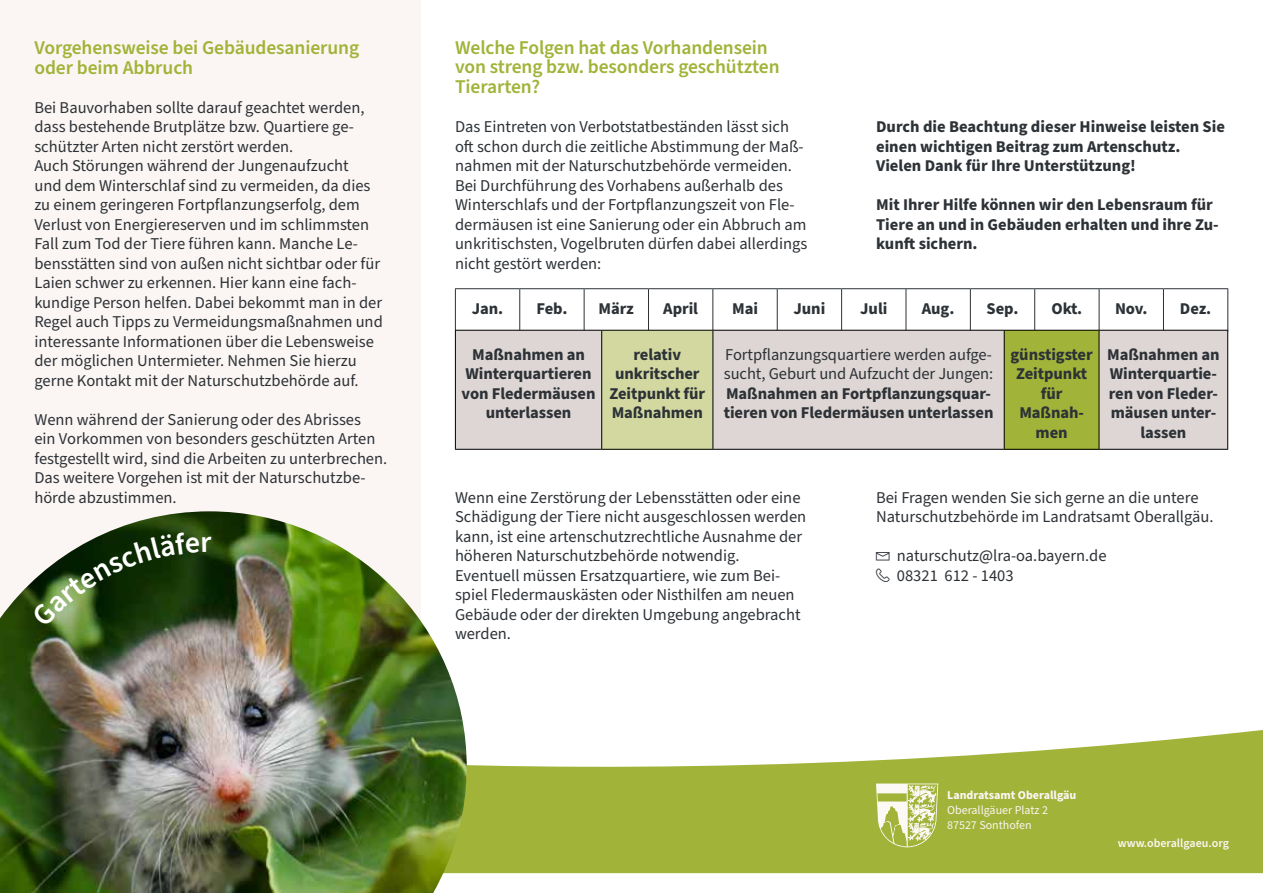
<style>
.page{position:relative;width:1263px;height:893px;background:#fff}
.page>*{position:absolute;margin:0;border:0;box-sizing:border-box;transform-origin:0 0}
.t1{font:600 19.5px/19.5px "Source Sans Pro";letter-spacing:-.005em;color:#a1b338}
.t2{font:16.5px/19.5px "Source Sans Pro";color:#2d3237}
.t3{font:700 16.5px/19.5px "Source Sans Pro";letter-spacing:-.005em;color:#2d3237;text-align:center}
.t4{font:12px/15px "Source Sans Pro";color:#fbf6f3}
.t5{font:700 12px "Source Sans Pro";color:#fbf6f3}
.t6{font:600 12px "Source Sans Pro";color:#fbf6f3}
</style>
<div class="page">
<svg style="left:467px;top:730px;width:796px;height:143px;fill:#a1b338"></svg>
<svg style="left:876px;top:783px;width:62px;height:64px"></svg>
<hr style="left:455px;top:288px;width:65px;height:1px;background:#2d3237">
<hr style="left:455px;top:289px;width:1px;height:42px;background:#2d3237">
<hr style="left:520px;top:288px;width:64px;height:1px;background:#2d3237">
<hr style="left:519px;top:289px;width:1px;height:42px;background:#2d3237">
<hr style="left:584px;top:288px;width:64px;height:1px;background:#2d3237">
<hr style="left:584px;top:289px;width:1px;height:42px;background:#2d3237">
<hr style="left:648px;top:288px;width:65px;height:1px;background:#2d3237">
<hr style="left:648px;top:289px;width:1px;height:42px;background:#2d3237">
<hr style="left:713px;top:288px;width:64px;height:1px;background:#2d3237">
<hr style="left:712px;top:289px;width:1px;height:42px;background:#2d3237">
<hr style="left:777px;top:288px;width:65px;height:1px;background:#2d3237">
<hr style="left:777px;top:289px;width:1px;height:42px;background:#2d3237">
<hr style="left:842px;top:288px;width:64px;height:1px;background:#2d3237">
<hr style="left:841px;top:289px;width:1px;height:42px;background:#2d3237">
<hr style="left:906px;top:288px;width:64px;height:1px;background:#2d3237">
<hr style="left:906px;top:289px;width:1px;height:42px;background:#2d3237">
<hr style="left:970px;top:288px;width:65px;height:1px;background:#2d3237">
<hr style="left:970px;top:289px;width:1px;height:42px;background:#2d3237">
<hr style="left:1035px;top:288px;width:64px;height:1px;background:#2d3237">
<hr style="left:1034px;top:289px;width:1px;height:42px;background:#2d3237">
<hr style="left:1099px;top:288px;width:64px;height:1px;background:#2d3237">
<hr style="left:1099px;top:289px;width:1px;height:42px;background:#2d3237">
<hr style="left:1163px;top:288px;width:65px;height:1px;background:#2d3237">
<hr style="left:1163px;top:289px;width:1px;height:42px;background:#2d3237">
<hr style="left:1227px;top:289px;width:1px;height:42px;background:#2d3237">
<div style="left:456px;top:331px;width:771px;height:118px;background:#ddd6d4"></div>
<div style="left:602px;top:330px;width:111px;height:119px;background:#d2d8a0"></div>
<div style="left:1004px;top:330px;width:95px;height:119px;background:#a1b338"></div>
<hr style="left:455px;top:330px;width:147px;height:1px;background:#000">
<hr style="left:455px;top:331px;width:1px;height:118px;background:#000">
<hr style="left:602px;top:330px;width:111px;height:1px;background:#000">
<hr style="left:601px;top:331px;width:1px;height:118px;background:#000">
<hr style="left:713px;top:330px;width:291px;height:1px;background:#000">
<hr style="left:712px;top:331px;width:1px;height:118px;background:#000">
<hr style="left:1004px;top:330px;width:95px;height:1px;background:#000">
<hr style="left:1004px;top:331px;width:1px;height:118px;background:#000">
<hr style="left:1099px;top:330px;width:129px;height:1px;background:#000">
<hr style="left:1099px;top:331px;width:1px;height:118px;background:#000">
<hr style="left:1227px;top:331px;width:1px;height:118px;background:#000">
<hr style="left:455px;top:449px;width:147px;height:1px;background:#000">
<hr style="left:602px;top:449px;width:111px;height:1px;background:#000">
<hr style="left:713px;top:449px;width:291px;height:1px;background:#000">
<hr style="left:1004px;top:449px;width:95px;height:1px;background:#000">
<hr style="left:1099px;top:449px;width:129px;height:1px;background:#000">
<div style="left:0;top:0;width:421px;height:893px;background:#fbf6f3"></div>
<img style="left:0;top:511px;width:467px;height:382px">
<svg style="left:31px;top:532px;width:181px;height:95px;background:#375228"></svg>
<p class="t1" style="left:34px;top:38px;width:326px">Vorgehensweise bei Gebäudesanierung oder beim Abbruch</p>
<p class="t2" style="left:34px;top:98px;width:350px">Bei Bauvorhaben sollte darauf geachtet werden, dass bestehende Brutplätze bzw. Quartiere ge&shy;schützter Arten nicht zerstört werden.<br>Auch Störungen während der Jungenaufzucht<br>und dem Winterschlaf sind zu vermeiden, da dies zu einem geringeren Fortpflanzungserfolg, dem Verlust von Energiereserven und im schlimmsten Fall zum Tod der Tiere führen kann. Manche Le&shy;bensstätten sind von außen nicht sichtbar oder für Laien schwer zu erkennen. Hier kann eine fach&shy;kundige Person helfen. Dabei bekommt man in der Regel auch Tipps zu Vermeidungsmaßnahmen und interessante Informationen über die Lebensweise der möglichen Untermieter. Nehmen Sie hierzu gerne Kontakt mit der Naturschutzbehörde auf.</p>
<p class="t2" style="left:34px;top:410px;width:354px">Wenn während der Sanierung oder des Abrisses<br>ein Vorkommen von besonders geschützten Arten festgestellt wird, sind die Arbeiten zu unterbrechen.<br>Das weitere Vorgehen ist mit der Naturschutzbe&shy;hörde abzustimmen.</p>
<p class="t1" style="left:455px;top:38px;width:326px">Welche Folgen hat das Vorhandensein von streng bzw. besonders geschützten<br>Tierarten?</p>
<p class="t2" style="left:455px;top:117px;width:354px">Das Eintreten von Verbotstatbeständen lässt sich oft schon durch die zeitliche Abstimmung der Maß&shy;nahmen mit der Naturschutzbehörde vermeiden.<br>Bei Durchführung des Vorhabens außerhalb des Winterschlafs und der Fortpflanzungszeit von Fle&shy;dermäusen ist eine Sanierung oder ein Abbruch am unkritischsten, Vogelbruten dürfen dabei allerdings nicht gestört werden:</p>
<p class="t3" style="left:876px;top:117px;width:350px;text-align:left">Durch die Beachtung dieser Hinweise leisten Sie einen wichtigen Beitrag zum Artenschutz.<br>Vielen Dank für Ihre Unterstützung!</p>
<p class="t3" style="left:876px;top:195px;width:344px;text-align:left">Mit Ihrer Hilfe können wir den Lebensraum für<br>Tiere an und in Gebäuden erhalten und ihre Zu&shy;kunft sichern.</p>
<p class="t3" style="left:472px;top:299px;width:33px">Jan.</p>
<p class="t3" style="left:536px;top:299px;width:33px">Feb.</p>
<p class="t3" style="left:599px;top:299px;width:37px">März</p>
<p class="t3" style="left:663px;top:299px;width:36px">April</p>
<p class="t3" style="left:732px;top:299px;width:27px">Mai</p>
<p class="t3" style="left:793px;top:299px;width:33px">Juni</p>
<p class="t3" style="left:860px;top:299px;width:29px">Juli</p>
<p class="t3" style="left:922px;top:299px;width:34px">Aug.</p>
<p class="t3" style="left:986px;top:299px;width:33px">Sep.</p>
<p class="t3" style="left:1051px;top:299px;width:32px">Okt.</p>
<p class="t3" style="left:1115px;top:299px;width:34px">Nov.</p>
<p class="t3" style="left:1180px;top:299px;width:33px">Dez.</p>
<p class="t3" style="left:462px;top:345px;width:135px">Maßnahmen an<br>Winterquartieren von Fledermäusen unterlassen</p>
<p class="t3" style="left:609px;top:345px;width:97px">relativ unkritscher<br>Zeitpunkt für<br>Maßnahmen</p>
<p class="t2" style="left:724px;top:345px;width:271px">Fortpflanzungsquartiere werden aufge&shy;sucht, Geburt und Aufzucht der Jungen:</p>
<p class="t3" style="left:1010px;top:345px;width:84px">günstigster<br>Zeitpunkt für<br>Maßnah&shy;men</p>
<p class="t3" style="left:1107px;top:345px;width:114px">Maßnahmen an<br>Winterquartie&shy;ren von Fleder&shy;mäusen unter&shy;lassen</p>
<p class="t3" style="left:724px;top:384px;width:271px;text-align:left">Maßnahmen an Fortpflanzungsquar&shy;tieren von Fledermäusen unterlassen</p>
<p class="t2" style="left:455px;top:488px;width:353px">Wenn eine Zerstörung der Lebensstätten oder eine Schädigung der Tiere nicht ausgeschlossen werden kann, ist eine artenschutzrechtliche Ausnahme der höheren Naturschutzbehörde notwendig.<br>Eventuell müssen Ersatzquartiere, wie zum Bei&shy;spiel Fledermauskästen oder Nisthilfen am neuen Gebäude oder der direkten Umgebung angebracht werden.</p>
<p class="t2" style="left:876px;top:488px;width:339px">Bei Fragen wenden Sie sich gerne an die untere<br>Naturschutzbehörde im Landratsamt Oberallgäu.</p>
<p class="t2" style="left:897px;top:546px;width:211px">naturschutz@lra-oa.bayern.de<br>08321 612 - 1403</p>
<p class="t5" style="left:947px;top:787px;width:131px">Landratsamt Oberallgäu</p>
<p class="t4" style="left:947px;top:803px;width:102px">Oberallgäuer Platz 2<br>87527 Sonthofen</p>
<p class="t6" style="left:1118px;top:835px;width:113px">www.oberallgaeu.org</p>
</div>
